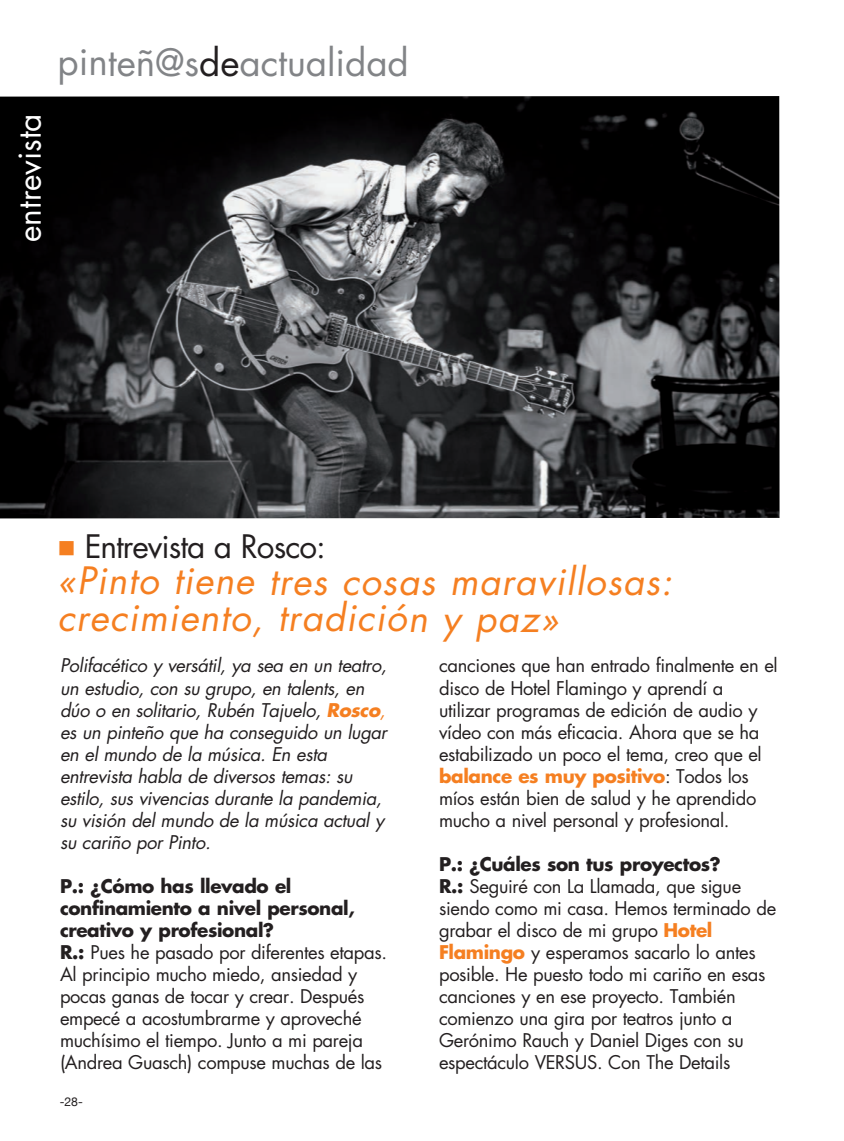
<style>
.page{position:relative;width:844px;height:1141px;background:#fff}
.page>*{position:absolute;margin:0;border:0;box-sizing:border-box;transform-origin:0 0}
.t1{font:italic 36.75px/36.6px "Futura Std";letter-spacing:.03em;color:#f57f21}
.t2{font:36.75px "Futura Std";letter-spacing:-.005em;color:#828487}
.t3{font:31.5px "Futura Std";letter-spacing:-.035em;color:#231f20}
.t4{font:31.5px "Futura Std";color:#fff}
.t5{font:18.38px/22.1px "Futura Std";letter-spacing:-.02em;color:#231f20}
.t6{font:italic 18.38px/22.1px "Futura Std";letter-spacing:-.02em;color:#231f20}
.t7{font:12.25px "Helvetica Neue";color:#231f20}
.s1{color:#231f20}
.s2{color:#f57f21}
.s3{font-weight:700;color:#f57f21}
.s4{font-weight:700}
</style>
<div class="page">
<img style="left:0;top:96px;width:779px;height:422px">
<h2 class="t4" style="left:15px;top:242px;width:130px;rotate:-90deg">entrevista</h2>
<h1 class="t2" style="left:58px;top:46px;width:353px">pinteñ@s<span class="s1">de</span>actualidad</h1>
<h2 class="t3" style="left:58px;top:532px;width:270px"><span class="s2">■</span> Entrevista a Rosco:</h2>
<h1 class="t1" style="left:57px;top:566px;width:616px">«Pinto tiene tres cosas maravillosas: crecimiento, tradición y paz»</h1>
<p class="t6" style="left:60px;top:656px;width:328px">Polifacético y versátil, ya sea en un teatro, un estudio, con su grupo, en talents, en dúo o en solitario, Rubén Tajuelo, <span class="s3">Rosco</span><span class="s2">, </span>es un pinteño que ha conseguido un lugar en el mundo de la música. En esta entrevista habla de diversos temas: su estilo, sus vivencias durante la pandemia, su visión del mundo de la música actual y su cariño por Pinto.</p>
<p class="t5" style="left:60px;top:877px;width:328px"><span class="s4">P.: ¿Cómo has llevado el confinamiento a nivel personal, creativo y profesional?<br>R.:</span> Pues he pasado por diferentes etapas.<br>Al principio mucho miedo, ansiedad y pocas ganas de tocar y crear. Después empecé a acostumbrarme y aproveché muchísimo el tiempo. Junto a mi pareja (Andrea Guasch) compuse muchas de las</p>
<p class="t7" style="left:60px;top:1095px;width:25px">-28-</p>
<p class="t5" style="left:439px;top:656px;width:340px">canciones que han entrado finalmente en el disco de Hotel Flamingo y aprendí a utilizar programas de edición de audio y vídeo con más eficacia. Ahora que se ha estabilizado un poco el tema, creo que el <span class="s3">balance es muy positivo</span>: Todos los míos están bien de salud y he aprendido mucho a nivel personal y profesional.</p>
<p class="t5" style="left:439px;top:855px;width:338px"><span class="s4">P.: ¿Cuáles son tus proyectos?<br>R.:</span> Seguiré con La Llamada, que sigue siendo como mi casa. Hemos terminado de grabar el disco de mi grupo <span class="s3">Hotel Flamingo</span> y esperamos sacarlo lo antes posible. He puesto todo mi cariño en esas canciones y en ese proyecto. También comienzo una gira por teatros junto a Gerónimo Rauch y Daniel Diges con su espectáculo VERSUS. Con The Details</p>
</div>
